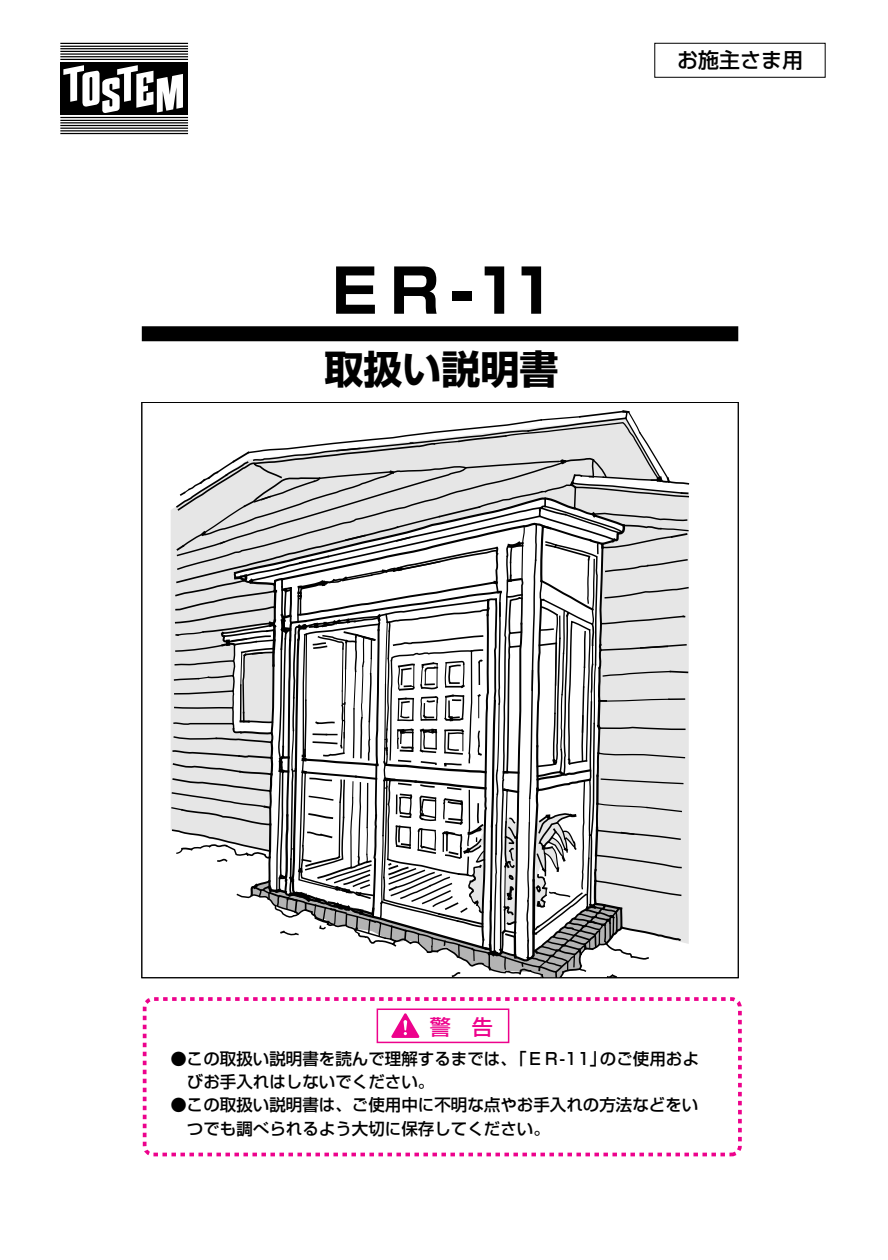
<style>
.page{position:relative;width:888px;height:1260px;background:#fff}
.page>*{position:absolute;margin:0;border:0;box-sizing:border-box;transform-origin:0 0}
.t1{font:700 60px "Shin Go";color:#000}
.t2{font:700 39px "Shin Go";color:#000}
.t3{font:500 21px "Shin Go";color:#000}
.t4{font:500 21px "Shin Go";color:#ed028c}
.t5{font:500 16.5px/23.2px "Shin Go";color:#000}
</style>
<div class="page">
<div style="left:143px;top:997px;width:599px;height:159px;background:#fff;border:4px dashed #ed028c;border-radius:9px"></div>
<div style="left:60px;top:62px;width:128px;height:53px;background:#000"></div>
<svg style="left:63px;top:65px;width:120px;height:48px"></svg>
<hr style="left:60px;top:43px;width:128px;height:1px;background:#000">
<hr style="left:60px;top:46px;width:128px;height:1px;background:#000">
<hr style="left:60px;top:48px;width:128px;height:1px;background:#000">
<hr style="left:60px;top:51px;width:128px;height:1px;background:#000">
<hr style="left:60px;top:53px;width:128px;height:2px;background:#000">
<hr style="left:60px;top:56px;width:128px;height:1px;background:#000">
<hr style="left:60px;top:59px;width:128px;height:1px;background:#000">
<hr style="left:60px;top:117px;width:128px;height:1px;background:#000">
<hr style="left:60px;top:120px;width:128px;height:1px;background:#000">
<hr style="left:60px;top:122px;width:128px;height:1px;background:#000">
<hr style="left:60px;top:125px;width:128px;height:1px;background:#000">
<hr style="left:60px;top:128px;width:128px;height:1px;background:#000">
<hr style="left:60px;top:130px;width:128px;height:1px;background:#000">
<hr style="left:60px;top:133px;width:128px;height:1px;background:#000">
<div style="left:655px;top:43px;width:170px;height:35px;background:#fff;border:1px solid #000"></div>
<div style="left:142px;top:326px;width:596px;height:15px;background:#000"></div>
<div style="left:377px;top:1009px;width:132px;height:34px;border:2px solid #ed028c"></div>
<svg style="left:391px;top:1013px;width:29px;height:25px"></svg>
<svg style="left:171px;top:410px;width:519px;height:566px"></svg>
<h1 class="t1" style="left:325px;top:251px;width:236px">ＥＲ-11</h1>
<h2 class="t2" style="left:325px;top:344px;width:235px">取扱い説明書</h2>
<p class="t3" style="left:677px;top:46px;width:128px">お施主さま用</p>
<p class="t4" style="left:430px;top:1014px;width:64px">警 告</p>
<p class="t5" style="left:187px;top:1046px;width:514px;text-indent:-17px">●この取扱い説明書を読んで理解するまでは、「ＥＲ-11」のご使用およびお手入れはしないでください。</p>
<p class="t5" style="left:187px;top:1093px;width:513px;text-indent:-16px">●この取扱い説明書は、ご使用中に不明な点やお手入れの方法などをいつでも調べられるよう大切に保存してください。</p>
</div>
